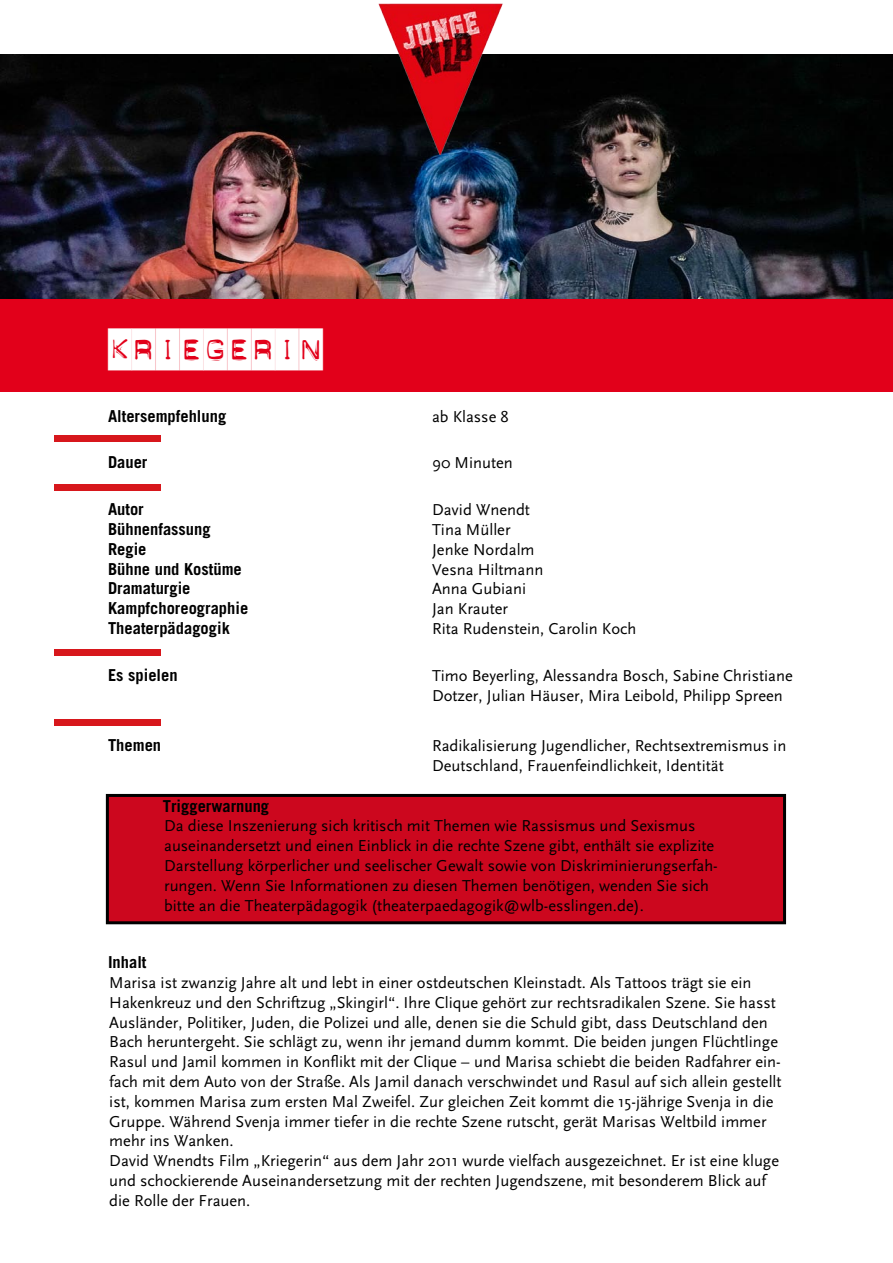
<style>
.page{position:relative;width:893px;height:1263px;background:#fff}
.page>*{position:absolute;margin:0;border:0;box-sizing:border-box;transform-origin:0 0}
.t1{font:42px "Dynamoe";color:#fff}
.t2{font:16.5px/19.8px "Scala Sans";color:#000}
.t3{font:700 16.5px "Trade Gothic";color:#000}
</style>
<div class="page">
<div style="left:0;top:299px;width:893px;height:92px;background:#e2001a"></div>
<div style="left:54px;top:485px;width:106px;height:6px;background:#d7171c"></div>
<div style="left:54px;top:650px;width:106px;height:6px;background:#d7171c"></div>
<div style="left:54px;top:720px;width:106px;height:6px;background:#d7171c"></div>
<div style="left:54px;top:435px;width:106px;height:6px;background:#d7171c"></div>
<img style="left:0;top:54px;width:893px;height:245px">
<img style="left:375px;top:3px;width:132px;height:151px">
<div style="left:107px;top:795px;width:677px;height:128px;background:#cc071e"></div>
<div style="left:106px;top:794px;width:680px;height:130px;border:3px solid #000"></div>
<h1 class="t1" style="left:108px;top:328px;width:217px">KRIEGERIN</h1>
<p class="t3" style="left:108px;top:405px;width:120px">Altersempfehlung</p>
<p class="t2" style="left:432px;top:407px;width:78px">ab Klasse 8</p>
<p class="t3" style="left:108px;top:452px;width:41px">Dauer</p>
<p class="t2" style="left:432px;top:453px;width:82px">90 Minuten</p>
<p class="t3" style="left:108px;top:499px;width:37px">Autor</p>
<p class="t2" style="left:432px;top:500px;width:100px">David Wnendt</p>
<p class="t3" style="left:108px;top:519px;width:104px">Bühnenfassung</p>
<p class="t2" style="left:432px;top:520px;width:80px">Tina Müller</p>
<p class="t3" style="left:108px;top:539px;width:40px">Regie</p>
<p class="t2" style="left:432px;top:540px;width:104px">Jenke Nordalm</p>
<p class="t3" style="left:108px;top:558px;width:135px">Bühne und Kostüme</p>
<p class="t2" style="left:432px;top:560px;width:113px">Vesna Hiltmann</p>
<p class="t3" style="left:108px;top:578px;width:84px">Dramaturgie</p>
<p class="t2" style="left:432px;top:579px;width:96px">Anna Gubiani</p>
<p class="t3" style="left:108px;top:598px;width:142px">Kampfchoreographie</p>
<p class="t2" style="left:432px;top:599px;width:78px">Jan Krauter</p>
<p class="t3" style="left:108px;top:618px;width:123px">Theaterpädagogik</p>
<p class="t2" style="left:432px;top:619px;width:206px">Rita Rudenstein, Carolin Koch</p>
<p class="t3" style="left:108px;top:665px;width:71px">Es spielen</p>
<p class="t2" style="left:432px;top:666px;width:362px">Timo Beyerling, Alessandra Bosch, Sabine Christiane<br>Dotzer, Julian Häuser, Mira Leibold, Philipp Spreen</p>
<p class="t3" style="left:108px;top:735px;width:55px">Themen</p>
<p class="t2" style="left:432px;top:736px;width:356px">Radikalisierung Jugendlicher, Rechtsextremismus in<br>Deutschland, Frauenfeindlichkeit, Identität</p>
<p class="t3" style="left:163px;top:795px;width:108px">Triggerwarnung</p>
<p class="t2" style="left:164px;top:816px;width:555px">Da diese Inszenierung sich kritisch mit Themen wie Rassismus und Sexismus auseinandersetzt und einen Einblick in die rechte Szene gibt, enthält sie explizite Darstellung körperlicher und seelischer Gewalt sowie von Diskriminierungserfah&shy;rungen. Wenn Sie Informationen zu diesen Themen benötigen, wenden Sie sich bitte an die Theaterpädagogik (theaterpaedagogik@wlb-esslingen.de).</p>
<p class="t3" style="left:108px;top:952px;width:40px">Inhalt</p>
<p class="t2" style="left:109px;top:973px;width:674px">Marisa ist zwanzig Jahre alt und lebt in einer ostdeutschen Kleinstadt. Als Tattoos trägt sie ein Hakenkreuz und den Schriftzug „Skingirl“. Ihre Clique gehört zur rechtsradikalen Szene. Sie hasst Ausländer, Politiker, Juden, die Polizei und alle, denen sie die Schuld gibt, dass Deutschland den Bach heruntergeht. Sie schlägt zu, wenn ihr jemand dumm kommt. Die beiden jungen Flüchtlinge Rasul und Jamil kommen in Konflikt mit der Clique – und Marisa schiebt die beiden Radfahrer ein&shy;fach mit dem Auto von der Straße. Als Jamil danach verschwindet und Rasul auf sich allein gestellt ist, kommen Marisa zum ersten Mal Zweifel. Zur gleichen Zeit kommt die 15-jährige Svenja in die Gruppe. Während Svenja immer tiefer in die rechte Szene rutscht, gerät Marisas Weltbild immer mehr ins Wanken.<br>David Wnendts Film „Kriegerin“ aus dem Jahr 2011 wurde vielfach ausgezeichnet. Er ist eine kluge und schockierende Auseinandersetzung mit der rechten Jugendszene, mit besonderem Blick auf die Rolle der Frauen.</p>
</div>
